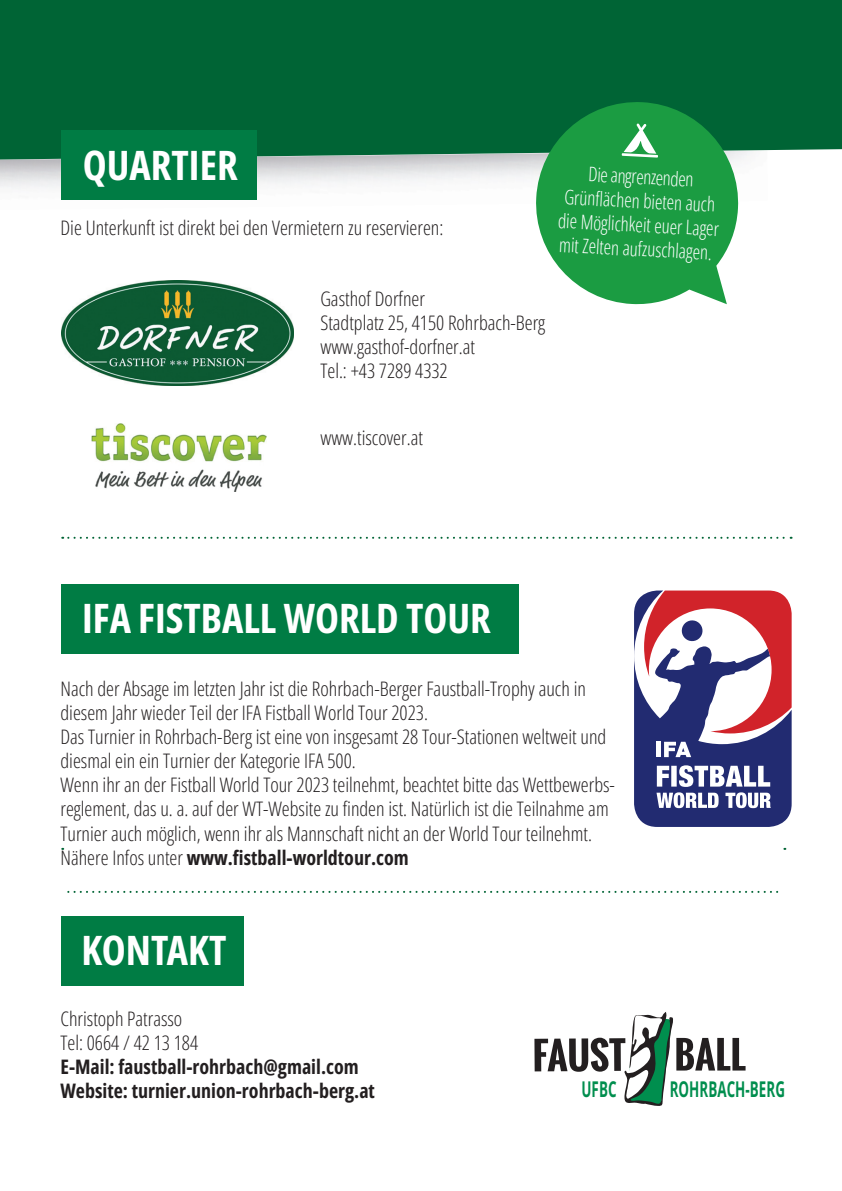
<style>
.page{position:relative;width:842px;height:1191px;background:#fff}
.page>*{position:absolute;margin:0;border:0;box-sizing:border-box;transform-origin:0 0}
.t1{font:700 40.4px "Open Sans Condensed";color:#fff}
.t2{font:700 21.8px "Open Sans";letter-spacing:.005em;color:#008e4e;scale:.62 1}
.t3{font:300 20px/24px "Open Sans Condensed";color:#231f20}
.t4{font:300 20px/24px "Open Sans Condensed";color:#fff;text-align:center;scale:.94 1}
.t5{font:700 20px/24px "Open Sans Condensed";color:#231f20}
.s1{font-weight:700}
</style>
<div class="page">
<div style="left:0;top:0;width:842px;height:151px;background:#006435"></div>
<img style="left:0;top:151px;width:752px;height:49px">
<div style="left:61px;top:130px;width:195px;height:70px;background:#007c44"></div>
<div style="left:61px;top:584px;width:458px;height:70px;background:#007c44"></div>
<div style="left:61px;top:916px;width:183px;height:69px;background:#007c44"></div>
<svg style="left:68px;top:891px;width:711px;height:2px"></svg>
<svg style="left:62px;top:537px;width:729px;height:2px"></svg>
<img style="left:62px;top:280px;width:231px;height:106px">
<img style="left:91px;top:424px;width:176px;height:68px">
<svg style="left:533px;top:99px;width:208px;height:206px;background:#34a158"></svg>
<svg style="left:622px;top:123px;width:36px;height:35px"></svg>
<svg style="left:634px;top:590px;width:157px;height:237px"></svg>
<svg style="left:534px;top:1012px;width:211px;height:94px"></svg>
<h1 class="t1" style="left:83px;top:137px;width:156px">QUARTIER</h1>
<p class="t3" style="left:60px;top:215px;width:384px">Die Unterkunft ist direkt bei den Vermietern zu reservieren:</p>
<p class="t3" style="left:320px;top:286px;width:226px">Gasthof Dorfner<br>Stadtplatz 25, 4150 Rohrbach-Berg www.gasthof-dorfner.at<br>Tel.: +43 7289 4332</p>
<p class="t4" style="left:561px;top:160px;width:173px;rotate:3deg">Die angrenzenden<br>Grünfl ächen bieten auch die Möglichkeit euer Lager mit Zelten aufzuschlagen.</p>
<p class="t3" style="left:320px;top:425px;width:104px">www.tiscover.at</p>
<h1 class="t1" style="left:82px;top:590px;width:410px">IFA FISTBALL WORLD TOUR</h1>
<p class="t3" style="left:60px;top:676px;width:556px">Nach der Absage im letzten Jahr ist die Rohrbach-Berger Faustball-Trophy auch in diesem Jahr wieder Teil der IFA Fistball World Tour 2023.<br>Das Turnier in Rohrbach-Berg ist eine von insgesamt 28 Tour-Stationen weltweit und diesmal ein ein Turnier der Kategorie IFA 500.<br>Wenn ihr an der Fistball World Tour 2023 teilnehmt, beachtet bitte das Wettbewerbs&shy;reglement, das u. a. auf der WT-Website zu finden ist. Natürlich ist die Teilnahme am Turnier auch möglich, wenn ihr als Mannschaft nicht an der World Tour teilnehmt.<br>Nähere Infos unter <span class="s1">www.fistball-worldtour.com</span></p>
<h1 class="t1" style="left:82px;top:923px;width:146px">KONTAKT</h1>
<p class="t3" style="left:60px;top:1005px;width:139px">Christoph Patrasso<br>Tel: 0664 / 42 13 184</p>
<p class="t5" style="left:60px;top:1053px;width:316px">E-Mail: faustball-rohrbach@gmail.com<br>Website: turnier.union-rohrbach-berg.at</p>
<p class="t2" style="left:581px;top:1074px;width:58px">UFBC</p>
<p class="t2" style="left:670px;top:1074px;width:187px">ROHRBACH-BERG</p>
</div>
